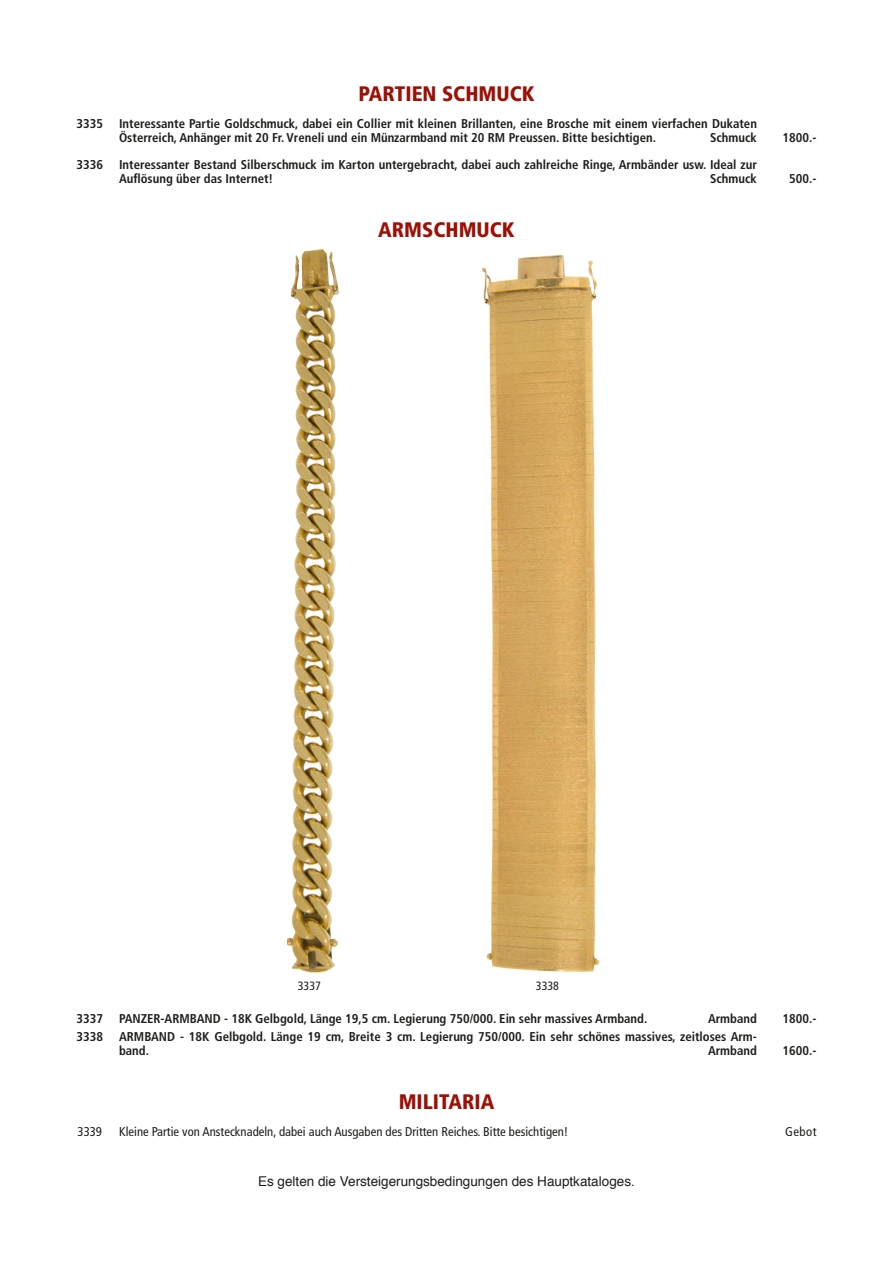
<style>
.page{position:relative;width:893px;height:1263px;background:#fff}
.page>*{position:absolute;margin:0;border:0;box-sizing:border-box;transform-origin:0 0}
.t1{font:900 condensed 21px "Frutiger LT";color:#9c1006}
.t2{font:13.5px "Helvetica";color:#1d1d1b}
.t3{font:700 condensed 12.75px/14.2px "Frutiger LT";color:#1d1d1b}
.t4{font:condensed 12.75px "Frutiger LT";color:#1d1d1b}
.t5{font:condensed 12px "Frutiger LT";color:#1d1d1b}
</style>
<div class="page">
<img style="left:287px;top:249px;width:53px;height:724px">
<img style="left:481px;top:254px;width:119px;height:718px">
<h1 class="t1" style="left:358px;top:81px;width:178px">PARTIEN SCHMUCK</h1>
<p class="t3" style="left:77px;top:116px;width:28px">3335</p>
<p class="t3" style="left:119px;top:116px;width:639px">Interessante Partie Goldschmuck, dabei ein Collier mit kleinen Brillanten, eine Brosche mit einem vierfachen Dukaten<br>Österreich, Anhänger mit 20 Fr. Vreneli und ein Münzarmband mit 20 RM Preussen. Bitte besichtigen.</p>
<p class="t3" style="left:710px;top:131px;width:48px">Schmuck</p>
<p class="t3" style="left:783px;top:131px;width:35px">1800.-</p>
<p class="t3" style="left:77px;top:158px;width:28px">3336</p>
<p class="t3" style="left:119px;top:158px;width:639px">Interessanter Bestand Silberschmuck im Karton untergebracht, dabei auch zahlreiche Ringe, Armbänder usw. Ideal zur<br>Auflösung über das Internet!</p>
<p class="t3" style="left:710px;top:172px;width:48px">Schmuck</p>
<p class="t3" style="left:789px;top:172px;width:29px">500.-</p>
<h1 class="t1" style="left:378px;top:217px;width:138px">ARMSCHMUCK</h1>
<p class="t5" style="left:298px;top:979px;width:25px">3337</p>
<p class="t5" style="left:536px;top:979px;width:25px">3338</p>
<p class="t3" style="left:77px;top:1011px;width:28px">3337</p>
<p class="t3" style="left:119px;top:1011px;width:530px">PANZER-ARMBAND - 18K Gelbgold, Länge 19,5 cm. Legierung 750/000. Ein sehr massives Armband.</p>
<p class="t3" style="left:708px;top:1011px;width:50px">Armband</p>
<p class="t3" style="left:783px;top:1011px;width:35px">1800.-</p>
<p class="t3" style="left:77px;top:1029px;width:28px">3338</p>
<p class="t3" style="left:119px;top:1029px;width:639px">ARMBAND - 18K Gelbgold. Länge 19 cm, Breite 3 cm. Legierung 750/000. Ein sehr schönes massives, zeitloses Arm&shy;band.</p>
<p class="t3" style="left:708px;top:1044px;width:50px">Armband</p>
<p class="t3" style="left:783px;top:1044px;width:35px">1600.-</p>
<h1 class="t1" style="left:399px;top:1089px;width:97px">MILITARIA</h1>
<p class="t4" style="left:78px;top:1124px;width:26px">3339</p>
<p class="t4" style="left:119px;top:1124px;width:451px">Kleine Partie von Anstecknadeln, dabei auch Ausgaben des Dritten Reiches. Bitte besichtigen!</p>
<p class="t4" style="left:785px;top:1124px;width:33px">Gebot</p>
<p class="t2" style="left:258px;top:1170px;width:378px">Es gelten die Versteigerungsbedingungen des Hauptkataloges.</p>
</div>
